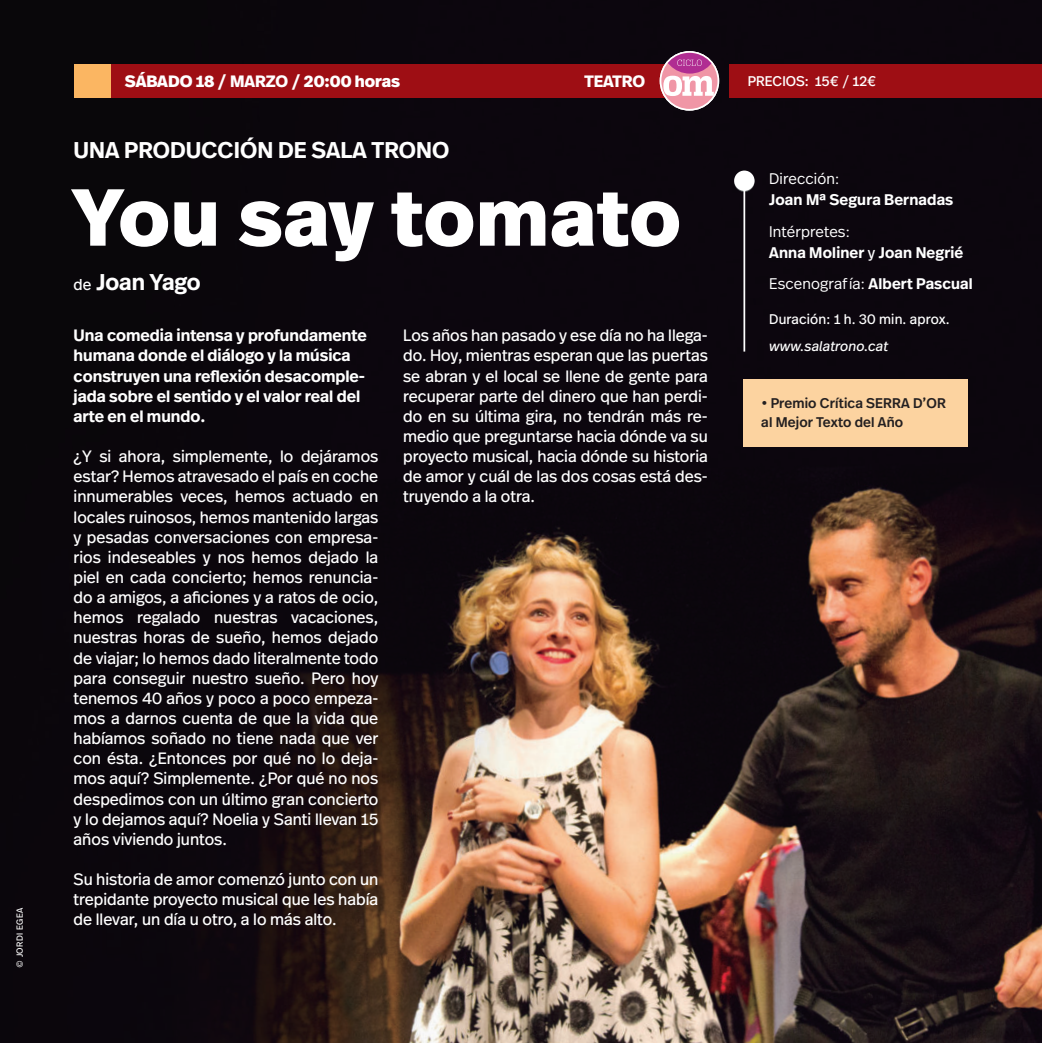
<style>
.page{position:relative;width:1042px;height:1043px;background:#fff}
.page>*{position:absolute;margin:0;border:0;box-sizing:border-box;transform-origin:0 0}
.t1{font:800 80.5px "Real Head Pro";letter-spacing:.02em;color:#fff}
.t2{font:600 22.75px "Real Head Pro";color:#fff}
.t3{font:16.45px/20.1px "Real Head Pro";color:#fff;text-align:justify}
.t4{font:600 16.45px/20.1px "Real Head Pro";color:#fff}
.t5{font:800 16.45px "Real Head Pro";color:#fff}
.t6{font:700 16.45px "Real Head Pro";color:#fff}
.t7{font:600 15.4px/21px "Real Head Pro";letter-spacing:.01em;color:#fff}
.t8{font:300 15.4px "Real Head Pro";letter-spacing:.01em;color:#fff}
.t9{font:500 14px/19.2px "Real Head Pro";letter-spacing:.01em;color:#231f20}
.t10{font:14px "Real Head Pro";letter-spacing:.01em;color:#fff}
.t11{font:italic 14px "Real Head Pro";letter-spacing:.01em;color:#fff}
.t12{font:14px "Real Head Pro";color:#fff}
.t13{font:8.75px "Real Head Pro";letter-spacing:.035em;color:#fff}
.s1{font-weight:700}
.s2{font-weight:400;font-size:15.75px}
.s3{font-weight:300}
.s4{font-weight:400}
.s5{font-weight:600}
.s6{font-size:17.5px}
</style>
<div class="page">
<img style="left:0;top:0;width:1041px;height:1042px">
<div style="left:729px;top:64px;width:312px;height:34px;background:#9e0e14"></div>
<div style="left:74px;top:64px;width:618px;height:34px;background:#9e0e14"></div>
<div style="left:74px;top:64px;width:36px;height:34px;background:#fbb662"></div>
<svg style="left:734px;top:171px;width:20px;height:21px"></svg>
<hr style="left:743px;top:183px;width:2px;height:168px;background:#fff">
<div style="left:734px;top:170px;width:20px;height:21px;background:#fff;border-radius:50%"></div>
<div style="left:743px;top:380px;width:223px;height:67px;background:#fcd3a0"></div>
<div style="left:659px;top:51px;width:60px;height:60px;border:3px solid #fff;border-radius:50%"></div>
<div style="left:661px;top:53px;width:56px;height:56px;background:#f096a6;border-radius:50%"></div>
<svg style="left:661px;top:53px;width:56px;height:43px"></svg>
<p class="t13" style="left:15px;top:967px;width:61px;rotate:-90deg">© JORDI EGEA</p>
<p class="t5" style="left:125px;top:72px;width:276px">SÁBADO 18 <span class="s1">/ MARZO /</span> 20:00 horas</p>
<p class="t6" style="left:584px;top:72px;width:62px">TEATRO</p>
<p class="t12" style="left:747px;top:74px;width:130px">PRECIOS: 15€ / 12€</p>
<h2 class="t2" style="left:74px;top:137px;width:377px">UNA PRODUCCIÓN DE SALA TRONO</h2>
<h1 class="t1" style="left:74px;top:172px;width:608px">You say tomato</h1>
<h2 class="t2" style="left:74px;top:269px;width:129px"><span class="s2">de</span> Joan Yago</h2>
<p class="t4" style="left:74px;top:325px;width:294px">Una comedia intensa y profundamente humana donde el diálogo y la música construyen una reflexión desacomple&shy;jada sobre el sentido y el valor real del arte en el mundo.</p>
<p class="t3" style="left:74px;top:446px;width:306px">¿Y si ahora, simplemente, lo dejáramos estar? Hemos atravesado el país en coche innumerables veces, hemos actuado en locales ruinosos, hemos mantenido largas y pesadas conversaciones con empresa&shy;rios indeseables y nos hemos dejado la piel en cada concierto; hemos renuncia&shy;do a amigos, a aficiones y a ratos de ocio, hemos regalado nuestras vacaciones, nuestras horas de sueño, hemos dejado de viajar; lo hemos dado literalmente todo para conseguir nuestro sueño. Pero hoy tenemos 40 años y poco a poco empeza&shy;mos a darnos cuenta de que la vida que habíamos soñado no tiene nada que ver con ésta. ¿Entonces por qué no lo deja&shy;mos aquí? Simplemente. ¿Por qué no nos despedimos con un último gran concierto y lo dejamos aquí? Noelia y Santi llevan 15 años viviendo juntos.</p>
<p class="t3" style="left:74px;top:869px;width:306px">Su historia de amor comenzó junto con un trepidante proyecto musical que les había de llevar, un día u otro, a lo más alto.</p>
<p class="t3" style="left:403px;top:325px;width:306px">Los años han pasado y ese día no ha llega&shy;do. Hoy, mientras esperan que las puertas se abran y el local se llene de gente para recuperar parte del dinero que han perdi&shy;do en su última gira, no tendrán más re&shy;medio que preguntarse hacia dónde va su proyecto musical, hacia dónde su historia de amor y cuál de las dos cosas está des&shy;truyendo a la otra.</p>
<p class="t8" style="left:769px;top:170px;width:72px">Dirección:</p>
<p class="t7" style="left:769px;top:189px;width:185px">Joan Mª Segura Bernadas</p>
<p class="t7" style="left:769px;top:220px;width:195px"><span class="s3">Intérpretes:<br></span>Anna Moliner <span class="s4">y</span> Joan Negrié</p>
<p class="t8" style="left:769px;top:275px;width:205px">Escenografía: <span class="s5">Albert Pascual</span></p>
<p class="t10" style="left:769px;top:311px;width:182px">Duración: 1 h. 30 min. aprox.</p>
<p class="t11" style="left:769px;top:340px;width:120px">www.salatrono.cat</p>
<p class="t9" style="left:761px;top:393px;width:186px"><span class="s6">•</span> Premio Crítica SERRA D’OR al Mejor Texto del Año</p>
</div>
